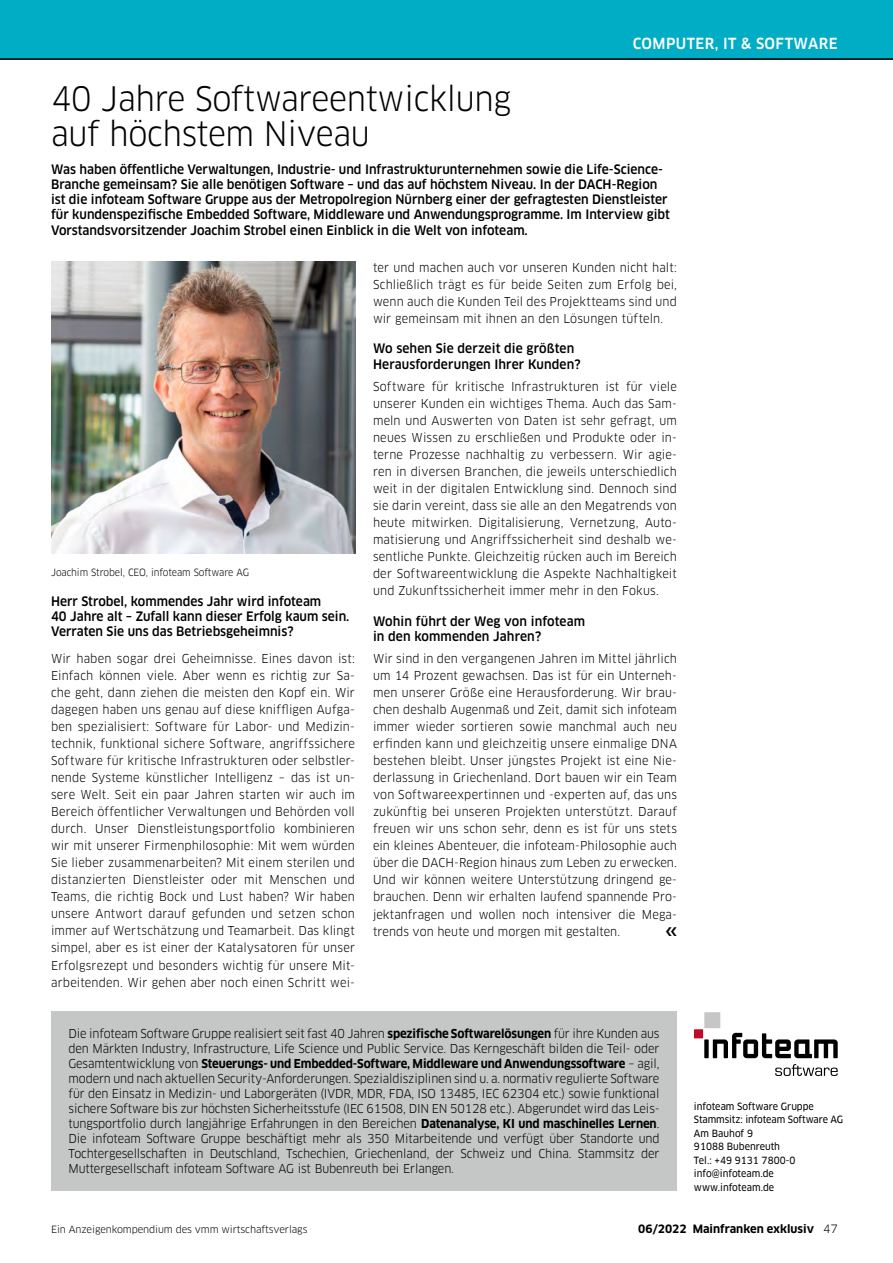
<style>
.page{position:relative;width:893px;height:1263px;background:#fff}
.page>*{position:absolute;margin:0;border:0;box-sizing:border-box;transform-origin:0 0}
.EXKLUSIV_-_Head_groß{font:33px/34.5px "Clan OT";letter-spacing:-.01em;color:#000;scale:.95 1}
.EXKLUSIV_-_Rubrik{font:500 15px "Clan OT";letter-spacing:.03em;color:#fff;scale:.95 1}
.EXKLUSIV_-_Vorspann{font:500 12.75px/15.3px "Clan OT";color:#000;scale:.95 1}
.EXKLUSIV_-_Zwiti{font:500 12.75px/15.3px "Clan OT";color:#000;scale:.95 1}
.EXKLUSIV_-_Fliesstex{font:12px/17px "Clan OT";letter-spacing:.01em;color:#000;text-align:justify;scale:.95 1}
.EXKLUSIV_-_Kasten{font:12px/15px "Clan OT";letter-spacing:-.01em;color:#000;text-align:justify;scale:.95 1}
.t1{font:700 11.25px "Clan OT";color:#000}
.EXKLUSIV_-_Adresse{font:9.75px "Clan OT News";color:#000;scale:.95 1}
.EXKLUSIV_-_BU{font:9.75px "Clan OT";letter-spacing:-.01em;color:#000}
.EXKLUSIV_-_BU-2{font:9.75px "Clan OT";letter-spacing:-.01em;color:#000;scale:.95 1}
.s1{font-weight:700}
.s2{font-weight:400}
</style>
<div class="page">
<div style="left:0;top:0;width:893px;height:60px;background:#00adc5"></div>
<hr style="left:0;top:58px;width:893px;height:2px;background:#000">
<div style="left:51px;top:1011px;width:626px;height:180px;background:#c5c6c6"></div>
<svg style="left:704px;top:1033px;width:134px;height:25px"></svg>
<div style="left:704px;top:1012px;width:16px;height:16px;background:#c6c6c6"></div>
<div style="left:694px;top:1029px;width:9px;height:9px;background:#c10a27"></div>
<svg style="left:775px;top:1064px;width:63px;height:12px"></svg>
<img style="left:51px;top:261px;width:304px;height:293px">
<p class="EXKLUSIV_-_Rubrik" style="left:633px;top:35px;width:217px">COMPUTER, IT &amp; SOFTWARE</p>
<p class="EXKLUSIV_-_Head_groß" style="left:51px;top:82px;width:486px">40 Jahre Softwareentwicklung auf höchstem Niveau</p>
<p class="EXKLUSIV_-_Vorspann" style="left:51px;top:161px;width:653px">Was haben öffentliche Verwaltungen, Industrie- und Infrastrukturunternehmen sowie die Life-Science-Branche gemeinsam? Sie alle benötigen Software – und das auf höchstem Niveau. In der DACH-Region ist die infoteam Software Gruppe aus der Metropolregion Nürnberg einer der gefragtesten Dienstleister für kundenspezifische Embedded Software, Middleware und Anwendungsprogramme. Im Interview gibt Vorstandsvorsitzender Joachim Strobel einen Einblick in die Welt von infoteam.</p>
<p class="EXKLUSIV_-_BU-2" style="left:51px;top:566px;width:210px">Joachim Strobel, CEO, infoteam Software AG</p>
<p class="EXKLUSIV_-_Zwiti" style="left:51px;top:594px;width:316px">Herr Strobel, kommendes Jahr wird infoteam<br>40 Jahre alt – Zufall kann dieser Erfolg kaum sein.<br>Verraten Sie uns das Betriebsgeheimnis?</p>
<p class="EXKLUSIV_-_Fliesstex" style="left:51px;top:650px;width:321px">Wir haben sogar drei Geheimnisse. Eines davon ist:<br>Einfach können viele. Aber wenn es richtig zur Sa&shy;che geht, dann ziehen die meisten den Kopf ein. Wir dagegen haben uns genau auf diese kniffligen Aufga&shy;ben spezialisiert: Software für Labor- und Medizin&shy;technik, funktional sichere Software, angriffssichere Software für kritische Infrastrukturen oder selbstler&shy;nende Systeme künstlicher Intelligenz – das ist un&shy;sere Welt. Seit ein paar Jahren starten wir auch im Bereich öffentlicher Verwaltungen und Behörden voll durch. Unser Dienstleistungsportfolio kombinieren wir mit unserer Firmenphilosophie: Mit wem würden Sie lieber zusammenarbeiten? Mit einem sterilen und distanzierten Dienstleister oder mit Menschen und Teams, die richtig Bock und Lust haben? Wir haben unsere Antwort darauf gefunden und setzen schon immer auf Wertschätzung und Teamarbeit. Das klingt simpel, aber es ist einer der Katalysatoren für unser Erfolgsrezept und besonders wichtig für unsere Mit&shy;arbeitenden. Wir gehen aber noch einen Schritt wei-</p>
<p class="EXKLUSIV_-_Fliesstex" style="left:373px;top:259px;width:321px">ter und machen auch vor unseren Kunden nicht halt:<br>Schließlich trägt es für beide Seiten zum Erfolg bei, wenn auch die Kunden Teil des Projektteams sind und wir gemeinsam mit ihnen an den Lösungen tüfteln.</p>
<p class="EXKLUSIV_-_Zwiti" style="left:373px;top:341px;width:220px">Wo sehen Sie derzeit die größten<br>Herausforderungen Ihrer Kunden?</p>
<p class="EXKLUSIV_-_Fliesstex" style="left:373px;top:378px;width:321px">Software für kritische Infrastrukturen ist für viele unserer Kunden ein wichtiges Thema. Auch das Sam&shy;meln und Auswerten von Daten ist sehr gefragt, um neues Wissen zu erschließen und Produkte oder in&shy;terne Prozesse nachhaltig zu verbessern. Wir agie&shy;ren in diversen Branchen, die jeweils unterschiedlich weit in der digitalen Entwicklung sind. Dennoch sind sie darin vereint, dass sie alle an den Megatrends von heute mitwirken. Digitalisierung, Vernetzung, Auto&shy;matisierung und Angriffssicherheit sind deshalb we&shy;sentliche Punkte. Gleichzeitig rücken auch im Bereich der Softwareentwicklung die Aspekte Nachhaltigkeit und Zukunftssicherheit immer mehr in den Fokus.</p>
<p class="EXKLUSIV_-_Zwiti" style="left:373px;top:613px;width:225px">Wohin führt der Weg von infoteam in den kommenden Jahren?</p>
<p class="EXKLUSIV_-_Fliesstex" style="left:373px;top:650px;width:321px;text-align:left">Wir sind in den vergangenen Jahren im Mittel jährlich um 14 Prozent gewachsen. Das ist für ein Unterneh&shy;men unserer Größe eine Herausforderung. Wir brau&shy;chen deshalb Augenmaß und Zeit, damit sich infoteam immer wieder sortieren sowie manchmal auch neu erfinden kann und gleichzeitig unsere einmalige DNA bestehen bleibt. Unser jüngstes Projekt ist eine Nie&shy;derlassung in Griechenland. Dort bauen wir ein Team von Softwareexpertinnen und -experten auf, das uns zukünftig bei unseren Projekten unterstützt. Darauf freuen wir uns schon sehr, denn es ist für uns stets ein kleines Abenteuer, die infoteam-Philosophie auch über die DACH-Region hinaus zum Leben zu erwecken.<br>Und wir können weitere Unterstützung dringend ge&shy;brauchen. Denn wir erhalten laufend spannende Pro&shy;jektanfragen und wollen noch intensiver die Mega&shy;trends von heute und morgen mit gestalten.</p>
<p class="EXKLUSIV_-_Kasten" style="left:69px;top:1026px;width:624px">Die infoteam Software Gruppe realisiert seit fast 40 Jahren <span class="s1">spezifische Softwarelösungen</span> für ihre Kunden aus den Märkten Industry, Infrastructure, Life Science und Public Service. Das Kerngeschäft bilden die Teil- oder Gesamtentwicklung von <span class="s1">Steuerungs- und Embedded-Software, Middleware und Anwendungssoftware</span> – agil, modern und nach aktuellen Security-Anforderungen. Spezialdisziplinen sind u. a. normativ regulierte Software für den Einsatz in Medizin- und Laborgeräten (IVDR, MDR, FDA, ISO 13485, IEC 62304 etc.) sowie funktional sichere Software bis zur höchsten Sicherheitsstufe (IEC 61508, DIN EN 50128 etc.). Abgerundet wird das Leis&shy;tungsportfolio durch langjährige Erfahrungen in den Bereichen <span class="s1">Datenanalyse, KI und maschinelles Lernen</span>.<br>Die infoteam Software Gruppe beschäftigt mehr als 350 Mitarbeitende und verfügt über Standorte und Tochtergesellschaften in Deutschland, Tschechien, Griechenland, der Schweiz und China. Stammsitz der Muttergesellschaft infoteam Software AG ist Bubenreuth bei Erlangen.</p>
<p class="EXKLUSIV_-_Adresse" style="left:694px;top:1100px;width:128px">infoteam Software Gruppe</p>
<p class="EXKLUSIV_-_Adresse" style="left:694px;top:1114px;width:159px">Stammsitz: infoteam Software AG</p>
<p class="EXKLUSIV_-_Adresse" style="left:694px;top:1127px;width:64px">Am Bauhof 9</p>
<p class="EXKLUSIV_-_Adresse" style="left:694px;top:1141px;width:92px">91088 Bubenreuth</p>
<p class="EXKLUSIV_-_Adresse" style="left:694px;top:1154px;width:108px">Tel.: +49 9131 7800-0</p>
<p class="EXKLUSIV_-_Adresse" style="left:694px;top:1168px;width:86px">info@infoteam.de</p>
<p class="EXKLUSIV_-_Adresse" style="left:694px;top:1181px;width:86px">www.infoteam.de</p>
<p class="EXKLUSIV_-_BU" style="left:51px;top:1223px;width:258px">Ein Anzeigenkompendium des vmm wirtschaftsverlags</p>
<p class="t1" style="left:638px;top:1222px;width:201px">06/2022 Mainfranken exklusiv <span class="s2">47</span></p>
</div>
